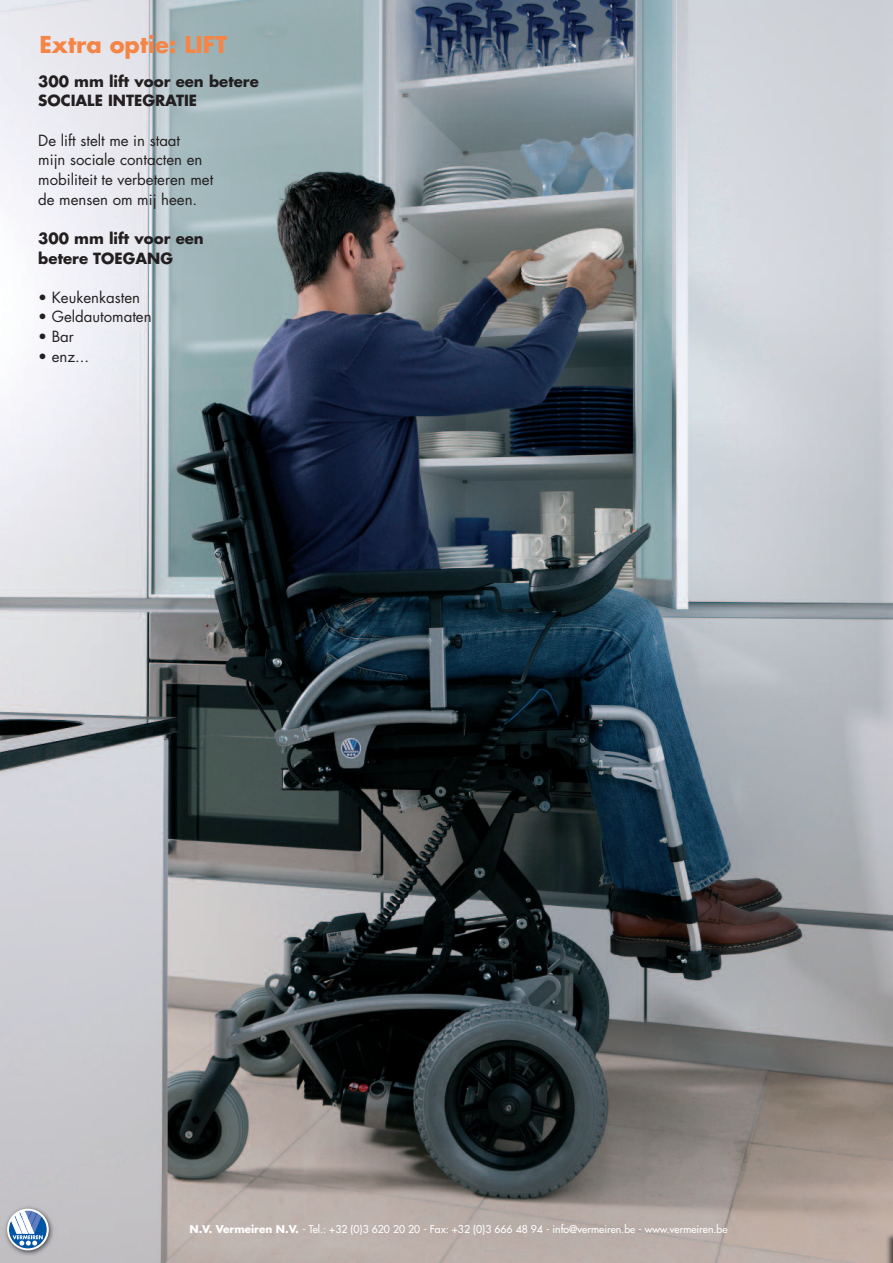
<style>
.page{position:relative;width:893px;height:1263px;background:#fff}
.page>*{position:absolute;margin:0;border:0;box-sizing:border-box;transform-origin:0 0}
.t1{font:700 22.65px "Futura";color:#f58546}
.t2{font:15px/19.6px "Futura";color:#231f20}
.t3{font:700 15px/19.5px "Futura";color:#231f20}
.t4{font:10.5px "Futura";color:#fff}
.s1{font-weight:700}
</style>
<div class="page">
<img style="left:0;top:0;width:893px;height:1263px">
<img style="left:882px;top:1191px;width:11px;height:72px">
<img style="left:0;top:1193px;width:77px;height:70px">
<svg style="left:7px;top:1209px;width:42px;height:41px"></svg>
<h1 class="t1" style="left:40px;top:34px;width:189px">Extra optie: LIFT</h1>
<p class="t3" style="left:38px;top:73px;width:222px">300 mm lift voor een betere<br>SOCIALE INTEGRATIE</p>
<p class="t2" style="left:38px;top:132px;width:176px">De lift stelt me in staat<br>mijn sociale contacten en mobiliteit te verbeteren met de mensen om mij heen.</p>
<p class="t3" style="left:38px;top:230px;width:167px">300 mm lift voor een betere TOEGANG</p>
<p class="t2" style="left:38px;top:289px;width:103px">• Keukenkasten</p>
<p class="t2" style="left:38px;top:308px;width:115px">• Geldautomaten</p>
<p class="t2" style="left:38px;top:328px;width:37px">• Bar</p>
<p class="t2" style="left:38px;top:348px;width:52px">• enz...</p>
<p class="t4" style="left:189px;top:1224px;width:539px"><span class="s1">N.V. Vermeiren N.V.</span> - Tel.: +32 (0)3 620 20 20 - Fax: +32 (0)3 666 48 94 - info@vermeiren.be - www.vermeiren.be</p>
</div>
